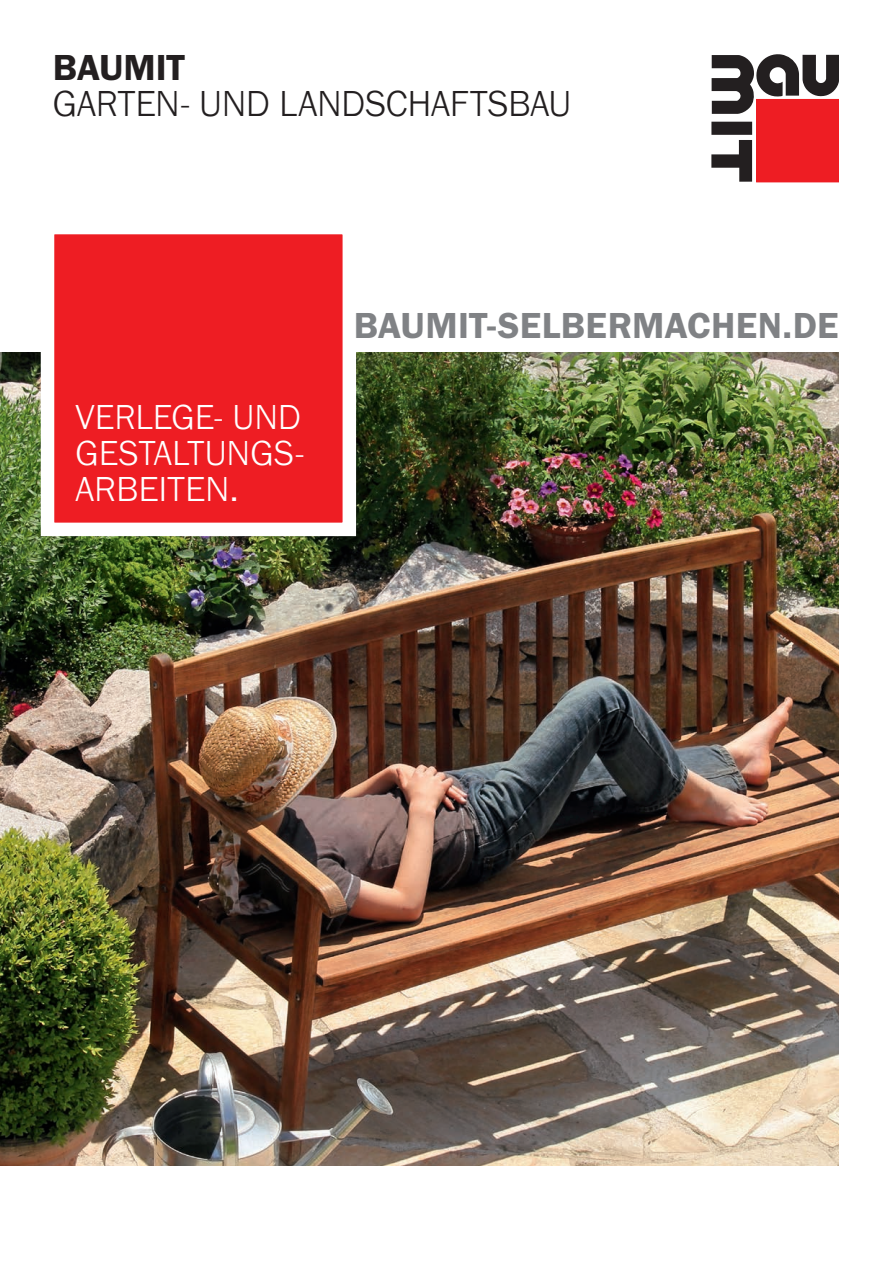
<style>
.page{position:relative;width:893px;height:1263px;background:#fff}
.page>*{position:absolute;margin:0;border:0;box-sizing:border-box;transform-origin:0 0}
.t1{font:300 37.5px "BM Franklin Gothic URW";letter-spacing:-.01em;color:#231f20}
.t2{font:37.5px "BM Franklin Gothic URW Dem";letter-spacing:.01em;color:#808285}
.t3{font:37.5px "BM Franklin Gothic URW Dem";letter-spacing:-.005em;color:#231f20}
.t4{font:300 36px/36px "BM Franklin Gothic URW";letter-spacing:-.005em;color:#fff;text-align:justify}
</style>
<div class="page">
<img style="left:0;top:353px;width:839px;height:813px">
<div style="left:48px;top:228px;width:301px;height:301px;background:#ee1d23"></div>
<div style="left:41px;top:221px;width:315px;height:315px;border:14px solid #fff"></div>
<div style="left:711px;top:122px;width:41px;height:13px;background:#231f20"></div>
<svg style="left:711px;top:140px;width:41px;height:42px"></svg>
<div style="left:757px;top:99px;width:82px;height:83px;background:#ee1d23"></div>
<div style="left:756px;top:99px;width:83px;height:83px;border:1px solid #ee1d23"></div>
<svg style="left:712px;top:54px;width:127px;height:60px"></svg>
<p class="t3" style="left:53px;top:44px;width:133px">BAUMIT</p>
<p class="t1" style="left:53px;top:80px;width:520px">GARTEN- UND LANDSCHAFTSBAU</p>
<p class="t4" style="left:76px;top:400px;width:230px">VERLEGE- UND GESTALTUNGS-ARBEITEN.</p>
<p class="t2" style="left:354px;top:302px;width:486px">BAUMIT-SELBERMACHEN.DE</p>
</div>
